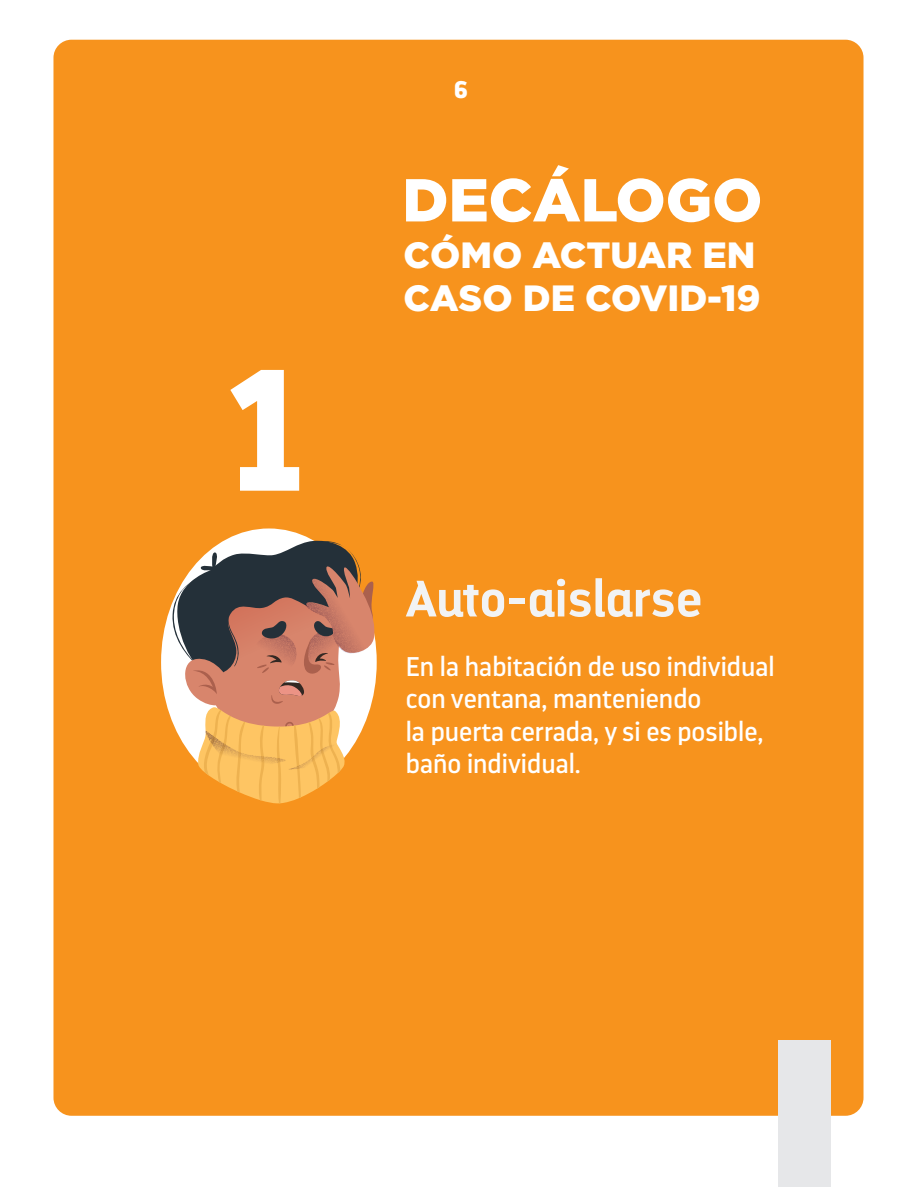
<style>
.page{position:relative;width:917px;height:1187px;background:#fff}
.page>*{position:absolute;margin:0;border:0;box-sizing:border-box;transform-origin:0 0}
.t1{font:700 172.5px "Darwin Pro";color:#fff}
.t2{font:900 60.45px "Gotham";color:#fff}
.t3{font:700 51px "Darwin Alt W00";color:#f2f3f4}
.t4{font:900 36.45px/43.8px "Gotham";color:#fff}
.t5{font:27px/32.4px "Darwin Pro";color:#fff}
.t6{font:900 24px "Darwin Pro";color:#fff}
</style>
<div class="page">
<div style="left:53px;top:40px;width:810px;height:1075px;background:#f7931d;border-radius:18px"></div>
<div style="left:778px;top:1040px;width:52px;height:146px;background:#e6e7e9"></div>
<img style="left:161px;top:677px;width:10px;height:41px">
<svg style="left:171px;top:539px;width:200px;height:264px"></svg>
<img style="left:252px;top:528px;width:125px;height:179px">
<h1 class="t1" style="left:229px;top:309px;width:75px">1</h1>
<p class="t6" style="left:454px;top:73px;width:15px">6</p>
<h2 class="t2" style="left:402px;top:165px;width:361px">DECÁLOGO</h2>
<h3 class="t4" style="left:403px;top:232px;width:358px">CÓMO ACTUAR EN<br>CASO DE COVID-19</h3>
<h3 class="t3" style="left:406px;top:567px;width:299px">Auto-aislarse</h3>
<p class="t5" style="left:406px;top:649px;width:370px">En la habitación de uso individual con ventana, manteniendo<br>la puerta cerrada, y si es posible, baño individual.</p>
</div>
